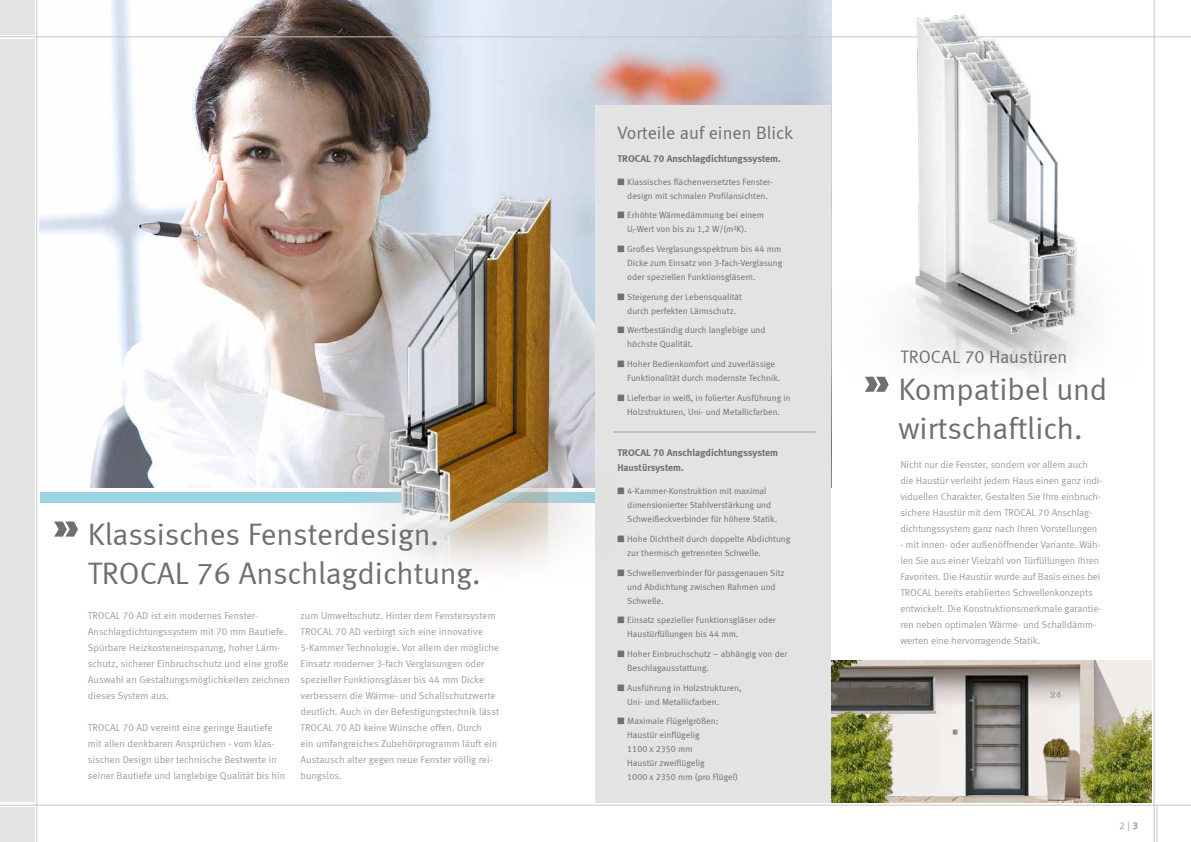
<style>
.page{position:relative;width:1191px;height:842px;background:#fff}
.page>*{position:absolute;margin:0;border:0;box-sizing:border-box;transform-origin:0 0}
.t1{font:31px/38.8px "Meta Normal LF";color:#706f6f}
.t2{font:18px "Meta Normal LF";color:#706f6f}
.t3{font:10px/16px "Meta Normal LF";letter-spacing:-.01em;color:#9d9d9c}
.t4{font:10px/15px "Meta Bold LF";letter-spacing:-.005em;color:#706f6f}
.t5{font:9px/14px "Meta Normal LF";color:#706f6f}
.s1{font-family:"Meta Bold LF"}
</style>
<div class="page">
<img style="left:40px;top:0;width:760px;height:487px">
<hr style="left:1153px;top:507px;width:1px;height:335px;background:#c6c6c6">
<hr style="left:1156px;top:805px;width:1px;height:37px;background:#c6c6c6">
<hr style="left:37px;top:0;width:1px;height:842px;background:#c6c6c6">
<hr style="left:0;top:805px;width:1191px;height:1px;background:#c6c6c6">
<div style="left:0;top:40px;width:34px;height:762px;background:#e3e3e3"></div>
<div style="left:0;top:808px;width:34px;height:34px;background:#e3e3e3"></div>
<div style="left:0;top:0;width:34px;height:34px;background:#e3e3e3"></div>
<hr style="left:0;top:37px;width:1191px;height:1px;background:#c6c6c6">
<hr style="left:1153px;top:0;width:1px;height:507px;background:#c6c6c6">
<svg style="left:54px;top:521px;width:24px;height:16px"></svg>
<img style="left:800px;top:0;width:391px;height:394px">
<div style="left:40px;top:492px;width:775px;height:11px;background:#9ad4e4"></div>
<img style="left:831px;top:660px;width:320px;height:142px">
<div style="left:595px;top:105px;width:236px;height:697px;background:#e3e3e3"></div>
<img style="left:252px;top:163px;width:373px;height:405px">
<hr style="left:614px;top:432px;width:201px;height:1px;background:#9d9d9c">
<h1 class="t1" style="left:88px;top:514px;width:394px">Klassisches Fensterdesign.<br>TROCAL 76 Anschlagdichtung.</h1>
<p class="t3" style="left:88px;top:607px;width:203px">TROCAL 70 AD ist ein modernes Fenster-Anschlagdichtungssystem mit 70 mm Bautiefe.<br>Spürbare Heizkosteneinsparung, hoher Lärm&shy;schutz, sicherer Einbruchschutz und eine große Auswahl an Gestaltungsmöglichkeiten zeichnen dieses System aus.</p>
<p class="t3" style="left:88px;top:719px;width:199px">TROCAL 70 AD vereint eine geringe Bautiefe mit allen denkbaren Ansprüchen - vom klas&shy;sischen Design über technische Bestwerte in seiner Bautiefe und langlebige Qualität bis hin</p>
<p class="t3" style="left:300px;top:607px;width:200px">zum Umweltschutz. Hinter dem Fenstersystem TROCAL 70 AD verbirgt sich eine innovative 5-Kammer Technologie. Vor allem der mögliche Einsatz moderner 3-fach Verglasungen oder spezieller Funktionsgläser bis 44 mm Dicke verbessern die Wärme- und Schallschutzwerte deutlich. Auch in der Befestigungstechnik lässt TROCAL 70 AD keine Wünsche offen. Durch<br>ein umfangreiches Zubehörprogramm läuft ein Austausch alter gegen neue Fenster völlig rei&shy;bungslos.</p>
<h2 class="t2" style="left:617px;top:122px;width:177px">Vorteile auf einen Blick</h2>
<p class="t4" style="left:617px;top:151px;width:165px">TROCAL 70 Anschlagdichtungssystem.</p>
<p class="t5" style="left:617px;top:174px;width:157px;text-align:center">■ Klassisches flächenversetztes Fenster&shy;design mit schmalen Profilansichten.</p>
<p class="t5" style="left:627px;top:208px;width:138px;text-indent:-10px">■ Erhöhte Wärmedämmung bei einem<br>U<sub>f</sub>-Wert von bis zu 1,2 W/(m²K).</p>
<p class="t5" style="left:627px;top:242px;width:156px;text-align:justify;text-indent:-10px">■ Großes Verglasungsspektrum bis 44 mm Dicke zum Einsatz von 3-fach-Verglasung oder speziellen Funktionsgläsern.</p>
<p class="t5" style="left:617px;top:289px;width:126px;text-align:center">■ Steigerung der Lebensqualität durch perfekten Lärmschutz.</p>
<p class="t5" style="left:627px;top:323px;width:140px;text-indent:-10px">■ Wertbeständig durch langlebige und höchste Qualität.</p>
<p class="t5" style="left:627px;top:357px;width:155px;text-indent:-10px">■ Hoher Bedienkomfort und zuverlässige<br>Funktionalität durch modernste Technik.</p>
<p class="t5" style="left:617px;top:390px;width:175px;text-align:center">■ Lieferbar in weiß, in folierter Ausführung in<br>Holzstrukturen, Uni- und Metallicfarben.</p>
<p class="t4" style="left:617px;top:445px;width:162px">TROCAL 70 Anschlagdichtungssystem<br>Haustürsystem.</p>
<p class="t5" style="left:627px;top:484px;width:151px;text-indent:-10px">■ 4-Kammer-Konstruktion mit maximal dimensionierter Stahlverstärkung und<br>Schweißeckverbinder für höhere Statik.</p>
<p class="t5" style="left:627px;top:532px;width:164px;text-indent:-10px">■ Hohe Dichtheit durch doppelte Abdichtung zur thermisch getrennten Schwelle.</p>
<p class="t5" style="left:627px;top:565px;width:159px;text-indent:-10px">■ Schwellenverbinder für passgenauen Sitz und Abdichtung zwischen Rahmen und<br>Schwelle.</p>
<p class="t5" style="left:627px;top:613px;width:150px;text-indent:-10px">■ Einsatz spezieller Funktionsgläser oder<br>Haustürfüllungen bis 44 mm.</p>
<p class="t5" style="left:627px;top:647px;width:161px;text-indent:-10px">■ Hoher Einbruchschutz – abhängig von der<br>Beschlagausstattung.</p>
<p class="t5" style="left:627px;top:680px;width:116px;text-indent:-10px">■ Ausführung in Holzstrukturen,<br>Uni- und Metallicfarben.</p>
<p class="t5" style="left:627px;top:714px;width:112px;text-indent:-10px">■ Maximale Flügelgrößen:<br>Haustür einflügelig<br>1100 x 2350 mm<br>Haustür zweiflügelig<br>1000 x 2350 mm (pro Flügel)</p>
<h2 class="t2" style="left:900px;top:346px;width:168px">TROCAL 70 Haustüren</h2>
<h1 class="t1" style="left:898px;top:369px;width:210px">Kompatibel und wirtschaftlich.</h1>
<p class="t3" style="left:900px;top:456px;width:203px">Nicht nur die Fenster, sondern vor allem auch die Haustür verleiht jedem Haus einen ganz indi&shy;viduellen Charakter. Gestalten Sie Ihre einbruch&shy;sichere Haustür mit dem TROCAL 70 Anschlag&shy;dichtungssystem ganz nach Ihren Vorstellungen</p>
<p class="t3" style="left:900px;top:536px;width:202px">- mit innen- oder außenöffnender Variante. Wäh&shy;len Sie aus einer Vielzahl von Türfüllungen Ihren Favoriten. Die Haustür wurde auf Basis eines bei TROCAL bereits etablierten Schwellenkonzepts entwickelt. Die Konstruktionsmerkmale garantie&shy;ren neben optimalen Wärme- und Schalldämm&shy;werten eine hervorragende Statik.</p>
<p class="t3" style="left:1119px;top:818px;width:20px">2 | <span class="s1">3</span></p>
</div>
